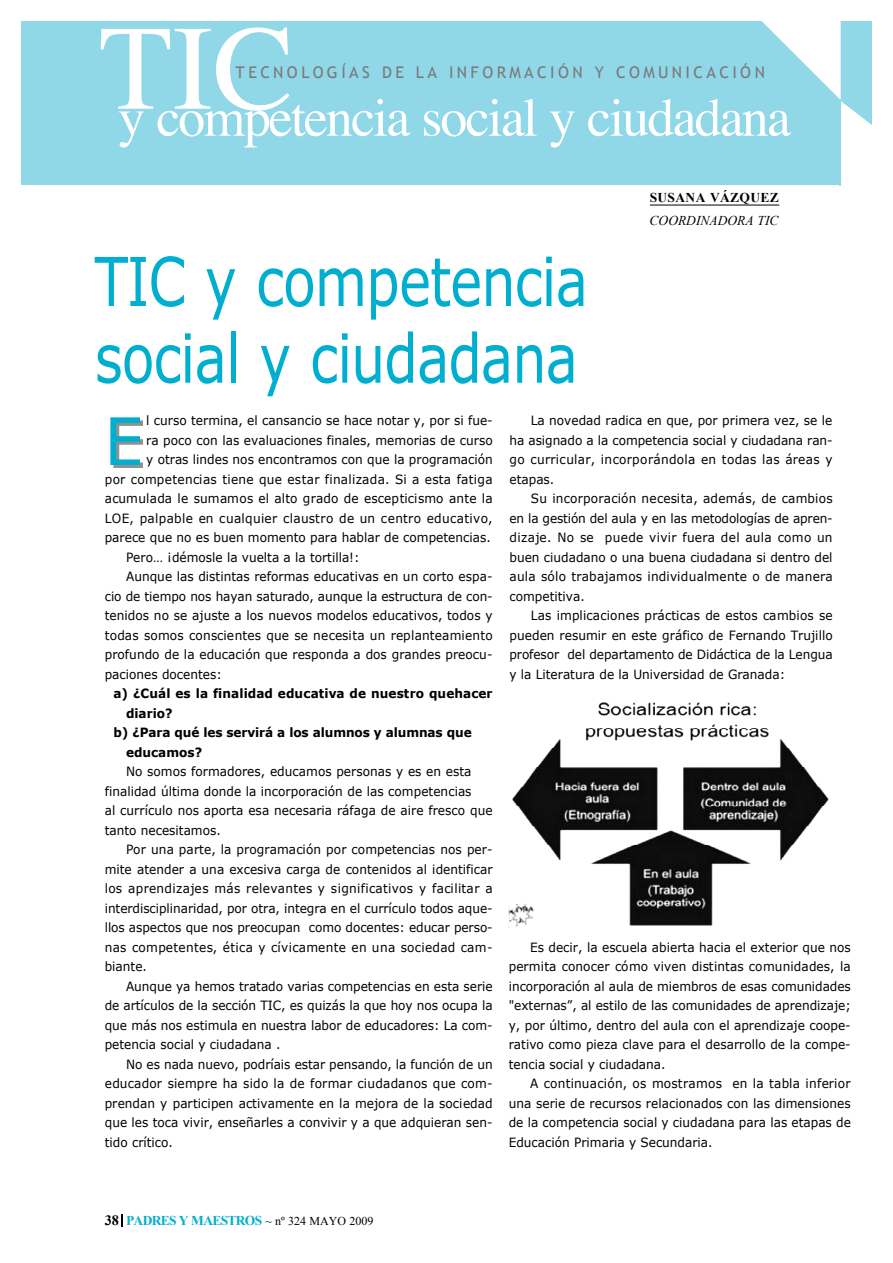
<style>
.page{position:relative;width:893px;height:1263px;background:#fff}
.page>*{position:absolute;margin:0;border:0;box-sizing:border-box;transform-origin:0 0}
.t1{font:120.75px "Times";color:#fff}
.t2{font:67.5px/76.7px "Verdana";letter-spacing:-.02em;color:#00aed0;scale:.8 1}
.t3{font:54px "Times";letter-spacing:-.035em;color:#fff}
.t4{font:16.05px "Trebuchet MS";letter-spacing:.21em;color:#797979}
.t5{font:700 13.5px "Times New Roman";letter-spacing:-.055em;color:#00aed0}
.t6{font:italic 13.5px "Times New Roman";color:#000}
.t7{font:700 13.5px "Times New Roman";letter-spacing:.025em;color:#000}
.t8{font:12.75px/19.5px "Verdana";color:#000;text-align:justify;scale:.95 1}
.t9{font:700 12.75px "Verdana";color:#000;scale:.95 1}
.t10{font:12.75px "Verdana";letter-spacing:.025em;color:#000;scale:.95 1}
.t11{font:12.75px "Verdana";letter-spacing:.02em;color:#000;scale:.95 1}
.s1{font-size:14.25px;color:#000}
.s2{font-weight:400;font-size:12px;color:#000}
</style>
<div class="page">
<div style="left:22px;top:22px;width:849px;height:163px;background:#90d7e8"></div>
<svg style="left:122px;top:1215px;width:1px;height:12px"></svg>
<svg style="left:763px;top:22px;width:108px;height:164px"></svg>
<hr style="left:650px;top:205px;width:129px;height:1px;background:#000">
<img style="left:110px;top:421px;width:33px;height:47px">
<img style="left:110px;top:418px;width:30px;height:46px">
<img style="left:508px;top:702px;width:320px;height:225px">
<h1 class="t1" style="left:99px;top:18px;width:196px">TIC</h1>
<p class="t4" style="left:235px;top:63px;width:531px">TECNOLOGÍAS DE LA INFORMACIÓN Y COMUNICACIÓN</p>
<h3 class="t3" style="left:118px;top:95px;width:674px">y competencia social y ciudadana</h3>
<h2 class="t2" style="left:95px;top:241px;width:618px">TIC y competencia social y ciudadana</h2>
<p class="t7" style="left:650px;top:190px;width:130px">SUSANA VÁZQUEZ</p>
<p class="t6" style="left:649px;top:213px;width:130px">COORDINADORA TIC</p>
<p class="t8" style="left:146px;top:410px;width:366px">l curso termina, el cansancio se hace notar y, por si fue-</p>
<p class="t8" style="left:146px;top:430px;width:366px">ra poco con las evaluaciones finales, memorias de curso</p>
<p class="t8" style="left:146px;top:450px;width:366px">y otras lindes nos encontramos con que la programación</p>
<p class="t10" style="left:105px;top:471px;width:410px">por competencias tiene que estar finalizada. Si a esta fatiga</p>
<p class="t8" style="left:105px;top:488px;width:410px">acumulada le sumamos el alto grado de escepticismo ante la</p>
<p class="t10" style="left:105px;top:510px;width:410px">LOE, palpable en cualquier claustro de un centro educativo,</p>
<p class="t8" style="left:105px;top:527px;width:408px">parece que no es buen momento para hablar de competencias.</p>
<p class="t8" style="left:126px;top:547px;width:247px">Pero… ¡démosle la vuelta a la tortilla!:</p>
<p class="t8" style="left:126px;top:567px;width:387px">Aunque las distintas reformas educativas en un corto espa-</p>
<p class="t8" style="left:105px;top:586px;width:410px">cio de tiempo nos hayan saturado, aunque la estructura de con-</p>
<p class="t8" style="left:105px;top:605px;width:410px">tenidos no se ajuste a los nuevos modelos educativos, todos y</p>
<p class="t11" style="left:105px;top:627px;width:410px">todas somos conscientes que se necesita un replanteamiento</p>
<p class="t8" style="left:105px;top:644px;width:410px">profundo de la educación que responda a dos grandes preocu-</p>
<p class="t8" style="left:105px;top:664px;width:125px">paciones docentes:</p>
<p class="t9" style="left:113px;top:686px;width:400px">a) ¿Cuál es la finalidad educativa de nuestro quehacer</p>
<p class="t9" style="left:126px;top:705px;width:51px">diario?</p>
<p class="t9" style="left:113px;top:724px;width:379px">b) ¿Para qué les servirá a los alumnos y alumnas que</p>
<p class="t9" style="left:126px;top:744px;width:82px">educamos?</p>
<p class="t8" style="left:105px;top:761px;width:410px;text-align:left;text-indent:21px">No somos formadores, educamos personas y es en esta finalidad última donde la incorporación de las competencias<br>al currículo nos aporta esa necesaria ráfaga de aire fresco que tanto necesitamos.</p>
<p class="t8" style="left:105px;top:839px;width:410px;text-indent:21px">Por una parte, la programación por competencias nos per&shy;mite atender a una excesiva carga de contenidos al identificar los aprendizajes más relevantes y significativos y facilitar a interdisciplinaridad, por otra, integra en el currículo todos aque&shy;llos aspectos que nos preocupan como docentes: educar perso&shy;nas competentes, ética y cívicamente en una sociedad cam&shy;biante.</p>
<p class="t8" style="left:105px;top:976px;width:410px;text-indent:21px">Aunque ya hemos tratado varias competencias en esta serie de artículos de la sección TIC, es quizás la que hoy nos ocupa la que más nos estimula en nuestra labor de educadores: La com&shy;petencia social y ciudadana .</p>
<p class="t8" style="left:105px;top:1054px;width:410px;text-indent:21px">No es nada nuevo, podríais estar pensando, la función de un educador siempre ha sido la de formar ciudadanos que com&shy;prendan y participen activamente en la mejora de la sociedad que les toca vivir, enseñarles a convivir y a que adquieran sen&shy;tido crítico.</p>
<p class="t8" style="left:509px;top:410px;width:342px;text-indent:21px">La novedad radica en que, por primera vez, se le ha asignado a la competencia social y ciudadana ran&shy;go curricular, incorporándola en todas las áreas y etapas.</p>
<p class="t8" style="left:509px;top:488px;width:342px;text-indent:21px">Su incorporación necesita, además, de cambios en la gestión del aula y en las metodologías de apren&shy;dizaje. No se puede vivir fuera del aula como un buen ciudadano o una buena ciudadana si dentro del aula sólo trabajamos individualmente o de manera competitiva.</p>
<p class="t8" style="left:509px;top:605px;width:342px;text-indent:21px">Las implicaciones prácticas de estos cambios se pueden resumir en este gráfico de Fernando Trujillo profesor del departamento de Didáctica de la Lengua y la Literatura de la Universidad de Granada:</p>
<p class="t8" style="left:509px;top:937px;width:362px;text-indent:21px">Es decir, la escuela abierta hacia el exterior que nos permita conocer cómo viven distintas comunidades, la incorporación al aula de miembros de esas comunidades "externas”, al estilo de las comunidades de aprendizaje; y, por último, dentro del aula con el aprendizaje coope&shy;rativo como pieza clave para el desarrollo de la compe&shy;tencia social y ciudadana.</p>
<p class="t8" style="left:509px;top:1073px;width:362px;text-indent:21px">A continuación, os mostramos en la tabla inferior una serie de recursos relacionados con las dimensiones de la competencia social y ciudadana para las etapas de Educación Primaria y Secundaria.</p>
<p class="t5" style="left:105px;top:1213px;width:270px"><span class="s1">38</span> PADRES Y MAESTROS <span class="s2">~ nº 324 MAYO 2009</span></p>
</div>
